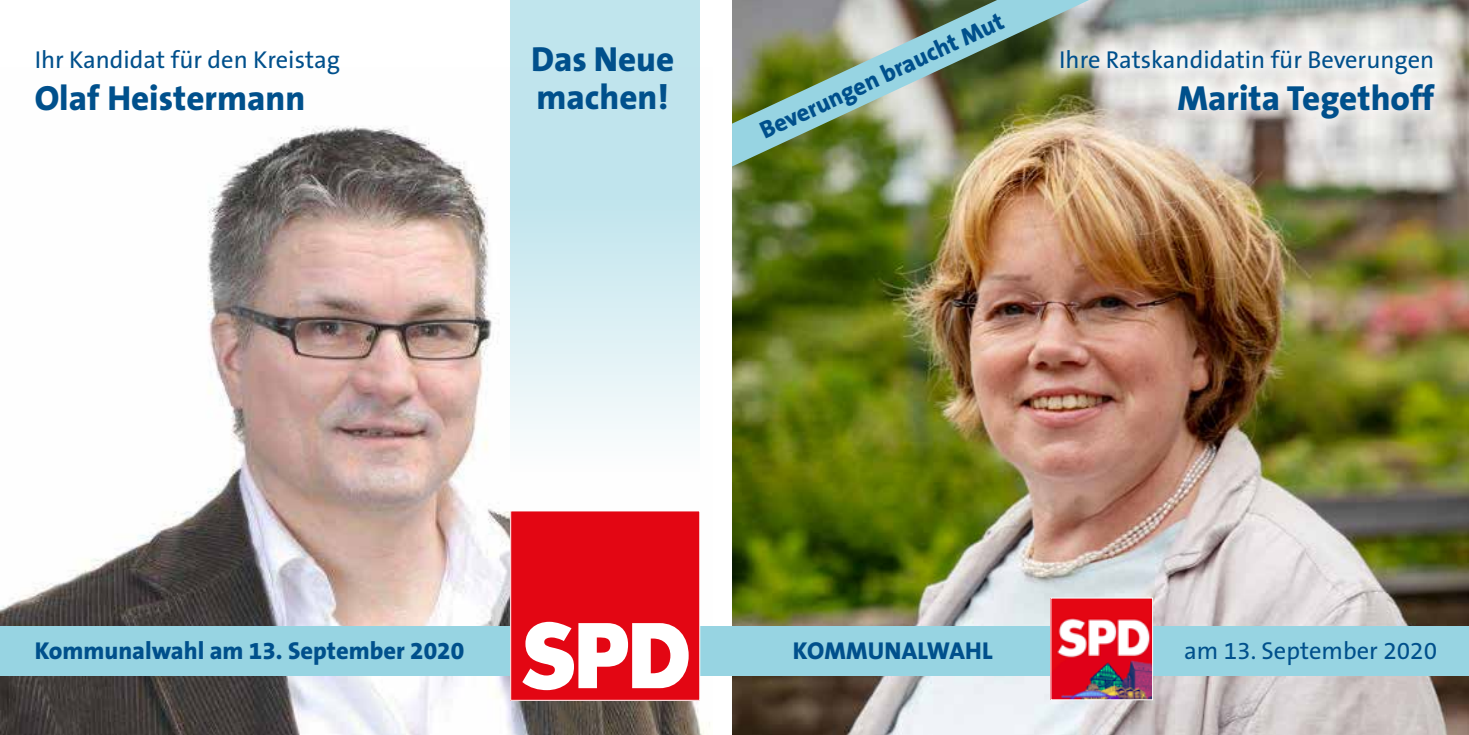
<style>
.page{position:relative;width:1469px;height:735px;background:#fff}
.page>*{position:absolute;margin:0;border:0;box-sizing:border-box;transform-origin:0 0}
.t1{font:800 35px/38.5px "The Sans B8";color:#00508c}
.t2{font:24.5px "The Sans B5 Plain";color:#00508c}
.t3{font:800 24.5px "The Sans B8";color:#00508c}
</style>
<div class="page">
<img style="left:0;top:125px;width:712px;height:609px">
<img style="left:732px;top:0;width:736px;height:734px">
<div style="left:0;top:625px;width:1468px;height:50px;background:#97d4e2"></div>
<img style="left:1052px;top:599px;width:99px;height:98px">
<div style="left:1050px;top:597px;width:103px;height:102px;border:1px solid #fff"></div>
<img style="left:732px;top:0;width:357px;height:166px">
<div style="left:1047px;top:36px;width:401px;height:97px;background:#fff;opacity:.65"></div>
<div style="left:510px;top:510px;width:189px;height:190px;background:#e30613"></div>
<svg style="left:522px;top:621px;width:166px;height:68px"></svg>
<div style="left:510px;top:510px;width:190px;height:190px;border:1px solid #fff"></div>
<div style="left:510px;top:0;width:190px;height:492px;background:linear-gradient(to bottom,#b0dee9,#f7fbfc)"></div>
<p class="t2" style="left:35px;top:46px;width:307px">Ihr Kandidat für den Kreistag</p>
<h1 class="t1" style="left:35px;top:79px;width:272px">Olaf Heistermann</h1>
<h1 class="t1" style="left:531px;top:41px;width:145px">Das Neue machen!</h1>
<p class="t3" style="left:756px;top:120px;width:267px;rotate:-25deg">Beverungen braucht Mut</p>
<p class="t2" style="left:1059px;top:46px;width:376px">Ihre Ratskandidatin für Beverungen</p>
<h1 class="t1" style="left:1177px;top:79px;width:258px">Marita Tegethoff</h1>
<p class="t3" style="left:35px;top:637px;width:431px">Kommunalwahl am 13. September 2020</p>
<p class="t3" style="left:793px;top:637px;width:201px">KOMMUNALWAHL</p>
<p class="t2" style="left:1184px;top:637px;width:255px">am 13. September 2020</p>
</div>
